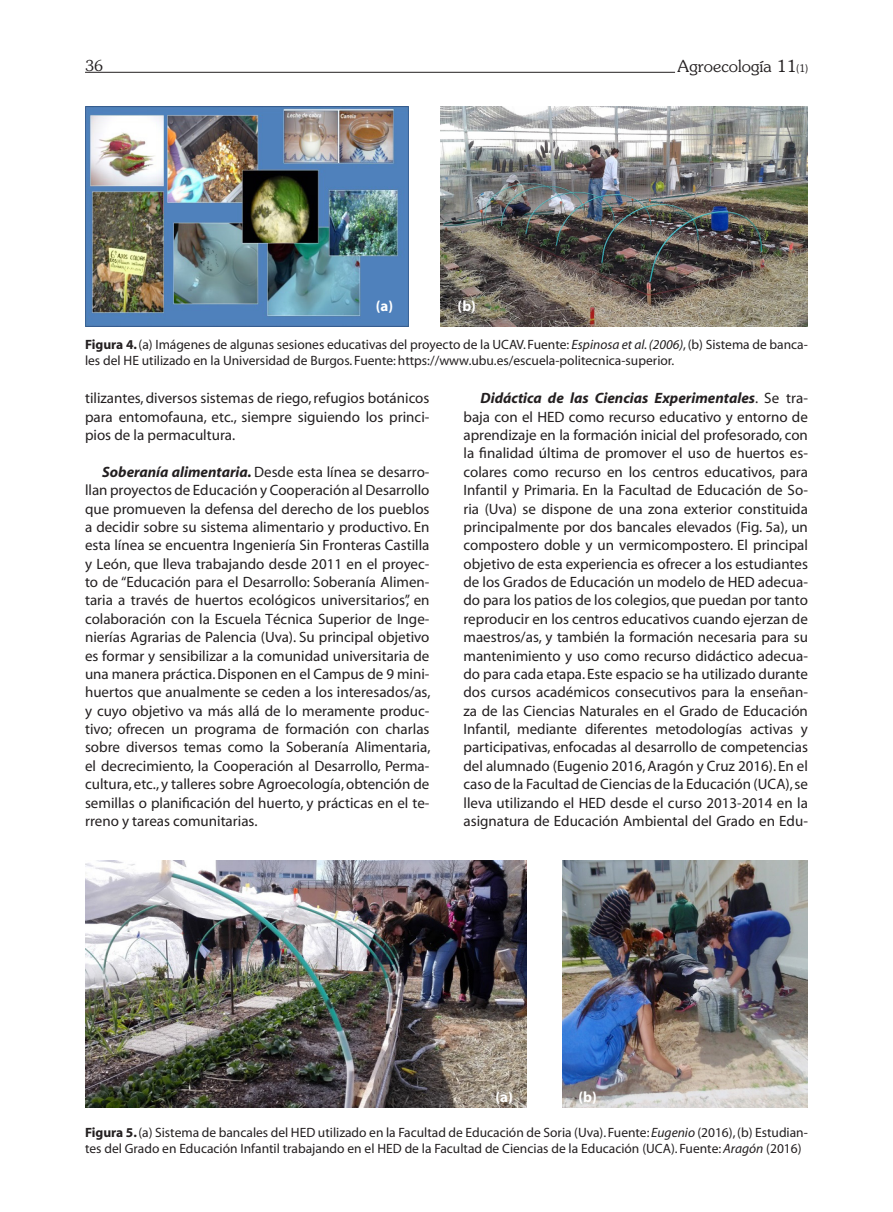
<style>
.page{position:relative;width:893px;height:1212px;background:#fff}
.page>*{position:absolute;margin:0;border:0;box-sizing:border-box;transform-origin:0 0}
.t1{font:300 16.5px "Souvenir";color:#231f20}
.t2{font:15px/18.5px "Myriad";color:#231f20;text-align:justify}
.t3{font:700 15px "Myriad";color:#fff}
.t4{font:300 15px "Souvenir";color:#231f20}
.t5{font:13.5px/16.2px "Myriad";color:#231f20}
.s1{font-size:10.5px}
.s2{font-weight:700}
.s3{font-style:italic}
.s4{font-weight:700;font-style:italic}
</style>
<div class="page">
<hr style="left:85px;top:72px;width:590px;height:1px;background:#231f20">
<img style="left:85px;top:106px;width:324px;height:221px">
<img style="left:441px;top:106px;width:367px;height:221px">
<img style="left:85px;top:860px;width:442px;height:248px">
<img style="left:562px;top:860px;width:246px;height:248px">
<p class="t4" style="left:85px;top:57px;width:19px">36</p>
<p class="t1" style="left:677px;top:57px;width:132px">Agroecología 11<span class="s1">(1)</span></p>
<p class="t3" style="left:376px;top:299px;width:19px">(a)</p>
<p class="t3" style="left:458px;top:299px;width:20px">(b)</p>
<p class="t5" style="left:85px;top:337px;width:724px"><span class="s2">Figura 4.</span> (a) Imágenes de algunas sesiones educativas del proyecto de la UCAV. Fuente: <span class="s3">Espinosa et al. (2006)</span>, (b) Sistema de banca&shy;les del HE utilizado en la Universidad de Burgos. Fuente: https://www.ubu.es/escuela-politecnica-superior.</p>
<p class="t2" style="left:85px;top:390px;width:346px">tilizantes, diversos sistemas de riego, refugios botánicos para entomofauna, etc., siempre siguiendo los princi&shy;pios de la permacultura.</p>
<p class="t2" style="left:85px;top:463px;width:347px;text-indent:17px"><span class="s4">Soberanía alimentaria.</span> Desde esta línea se desarro&shy;llan proyectos de Educación y Cooperación al Desarrollo que promueven la defensa del derecho de los pueblos a decidir sobre su sistema alimentario y productivo. En esta línea se encuentra Ingeniería Sin Fronteras Castilla y León, que lleva trabajando desde 2011 en el proyec&shy;to de “Educación para el Desarrollo: Soberanía Alimen&shy;taria a través de huertos ecológicos universitarios”, en colaboración con la Escuela Técnica Superior de Inge&shy;nierías Agrarias de Palencia (Uva). Su principal objetivo es formar y sensibilizar a la comunidad universitaria de una manera práctica. Disponen en el Campus de 9 mini&shy;huertos que anualmente se ceden a los interesados/as, y cuyo objetivo va más allá de lo meramente produc&shy;tivo; ofrecen un programa de formación con charlas sobre diversos temas como la Soberanía Alimentaria, el decrecimiento, la Cooperación al Desarrollo, Perma&shy;cultura, etc., y talleres sobre Agroecología, obtención de semillas o planificación del huerto, y prácticas en el te&shy;rreno y tareas comunitarias.</p>
<p class="t2" style="left:463px;top:390px;width:346px;text-indent:17px"><span class="s4">Didáctica de las Ciencias Experimentales</span>. Se tra&shy;baja con el HED como recurso educativo y entorno de aprendizaje en la formación inicial del profesorado, con la finalidad última de promover el uso de huertos es&shy;colares como recurso en los centros educativos, para Infantil y Primaria. En la Facultad de Educación de So&shy;ria (Uva) se dispone de una zona exterior constituida principalmente por dos bancales elevados (Fig. 5a), un compostero doble y un vermicompostero. El principal objetivo de esta experiencia es ofrecer a los estudiantes de los Grados de Educación un modelo de HED adecua&shy;do para los patios de los colegios, que puedan por tanto reproducir en los centros educativos cuando ejerzan de maestros/as, y también la formación necesaria para su mantenimiento y uso como recurso didáctico adecua&shy;do para cada etapa. Este espacio se ha utilizado durante dos cursos académicos consecutivos para la enseñan&shy;za de las Ciencias Naturales en el Grado de Educación Infantil, mediante diferentes metodologías activas y participativas, enfocadas al desarrollo de competencias del alumnado (Eugenio 2016, Aragón y Cruz 2016). En el caso de la Facultad de Ciencias de la Educación (UCA), se lleva utilizando el HED desde el curso 2013-2014 en la asignatura de Educación Ambiental del Grado en Edu-</p>
<p class="t3" style="left:496px;top:1089px;width:19px">(a)</p>
<p class="t3" style="left:578px;top:1089px;width:20px">(b)</p>
<p class="t5" style="left:85px;top:1124px;width:724px"><span class="s2">Figura 5.</span> (a) Sistema de bancales del HED utilizado en la Facultad de Educación de Soria (Uva). Fuente: <span class="s3">Eugenio</span> (2016), (b) Estudian&shy;tes del Grado en Educación Infantil trabajando en el HED de la Facultad de Ciencias de la Educación (UCA). Fuente: <span class="s3">Aragón</span> (2016)</p>
</div>
